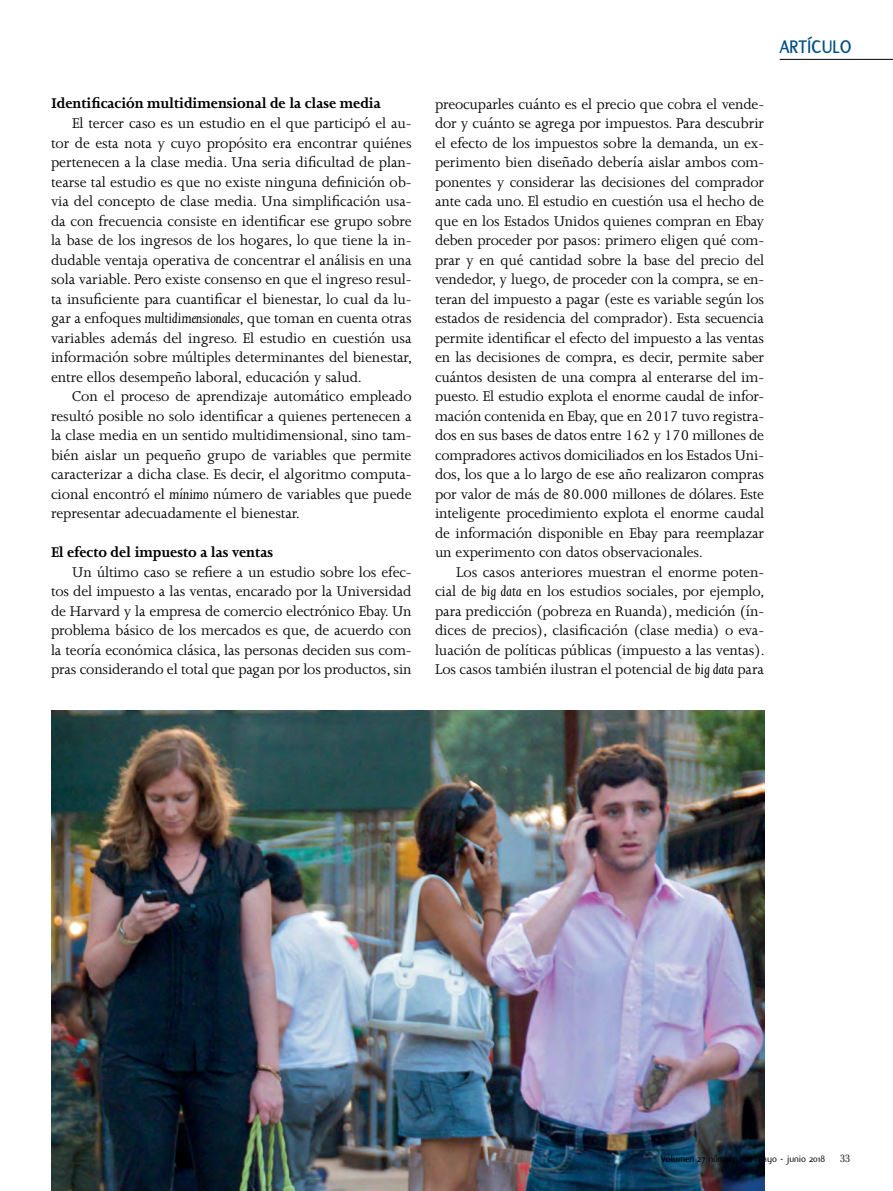
<style>
.page{position:relative;width:893px;height:1191px;background:#fff}
.page>*{position:absolute;margin:0;border:0;box-sizing:border-box;transform-origin:0 0}
.t1{font:700 19.5px "Flux";letter-spacing:.01em;color:#004e84;scale:.95 1}
.t2{font:16.2px/19.5px "Joanna MT Std";letter-spacing:-.005em;color:#000;text-align:justify}
.t3{font:700 16.2px "Joanna MT Std";letter-spacing:-.005em;color:#000}
.t4{font:11.25px "Filosofia";color:#000}
.t5{font:10.2px "Flux";color:#000}
.s1{font-style:italic}
</style>
<div class="page">
<img style="left:51px;top:710px;width:713px;height:481px">
<hr style="left:780px;top:59px;width:113px;height:1px;background:#000">
<p class="t3" style="left:51px;top:95px;width:331px">Identificación multidimensional de la clase media</p>
<p class="t2" style="left:51px;top:113px;width:363px;text-indent:21px">El tercer caso es un estudio en el que participó el au&shy;tor de esta nota y cuyo propósito era encontrar quiénes pertenecen a la clase media. Una seria dificultad de plan&shy;tearse tal estudio es que no existe ninguna definición ob&shy;via del concepto de clase media. Una simplificación usa&shy;da con frecuencia consiste en identificar ese grupo sobre la base de los ingresos de los hogares, lo que tiene la in&shy;dudable ventaja operativa de concentrar el análisis en una sola variable. Pero existe consenso en que el ingreso resul&shy;ta insuficiente para cuantificar el bienestar, lo cual da lu&shy;gar a enfoques <span class="s1">multidimensionales</span>, que toman en cuenta otras variables además del ingreso. El estudio en cuestión usa información sobre múltiples determinantes del bienestar, entre ellos desempeño laboral, educación y salud.</p>
<p class="t2" style="left:51px;top:386px;width:362px;text-indent:21px">Con el proceso de aprendizaje automático empleado resultó posible no solo identificar a quienes pertenecen a la clase media en un sentido multidimensional, sino tam&shy;bién aislar un pequeño grupo de variables que permite caracterizar a dicha clase. Es decir, el algoritmo computa&shy;cional encontró el <span class="s1">mínimo</span> número de variables que puede representar adecuadamente el bienestar.</p>
<p class="t3" style="left:51px;top:543px;width:224px">El efecto del impuesto a las ventas</p>
<p class="t2" style="left:51px;top:562px;width:362px;text-indent:21px">Un último caso se refiere a un estudio sobre los efec&shy;tos del impuesto a las ventas, encarado por la Universidad de Harvard y la empresa de comercio electrónico Ebay. Un problema básico de los mercados es que, de acuerdo con la teoría económica clásica, las personas deciden sus com&shy;pras considerando el total que pagan por los productos, sin</p>
<p class="t1" style="left:780px;top:36px;width:77px">ARTÍCULO</p>
<p class="t2" style="left:435px;top:94px;width:331px">preocuparles cuánto es el precio que cobra el vende&shy;dor y cuánto se agrega por impuestos. Para descubrir el efecto de los impuestos sobre la demanda, un ex&shy;perimento bien diseñado debería aislar ambos com&shy;ponentes y considerar las decisiones del comprador ante cada uno. El estudio en cuestión usa el hecho de que en los Estados Unidos quienes compran en Ebay deben proceder por pasos: primero eligen qué com&shy;prar y en qué cantidad sobre la base del precio del vendedor, y luego, de proceder con la compra, se en&shy;teran del impuesto a pagar (este es variable según los estados de residencia del comprador). Esta secuencia permite identificar el efecto del impuesto a las ventas en las decisiones de compra, es decir, permite saber cuántos desisten de una compra al enterarse del im&shy;puesto. El estudio explota el enorme caudal de infor&shy;mación contenida en Ebay, que en 2017 tuvo registra&shy;dos en sus bases de datos entre 162 y 170 millones de compradores activos domiciliados en los Estados Uni&shy;dos, los que a lo largo de ese año realizaron compras por valor de más de 80.000 millones de dólares. Este inteligente procedimiento explota el enorme caudal de información disponible en Ebay para reemplazar un experimento con datos observacionales.</p>
<p class="t2" style="left:435px;top:562px;width:331px;text-indent:21px">Los casos anteriores muestran el enorme poten&shy;cial de <span class="s1">big data</span> en los estudios sociales, por ejemplo, para predicción (pobreza en Ruanda), medición (ín&shy;dices de precios), clasificación (clase media) o eva&shy;luación de políticas públicas (impuesto a las ventas).<br>Los casos también ilustran el potencial de <span class="s1">big data</span> para</p>
<p class="t5" style="left:661px;top:1153px;width:166px">Volumen 27 número 160 mayo - junio 2018</p>
<p class="t4" style="left:840px;top:1152px;width:12px">33</p>
</div>
